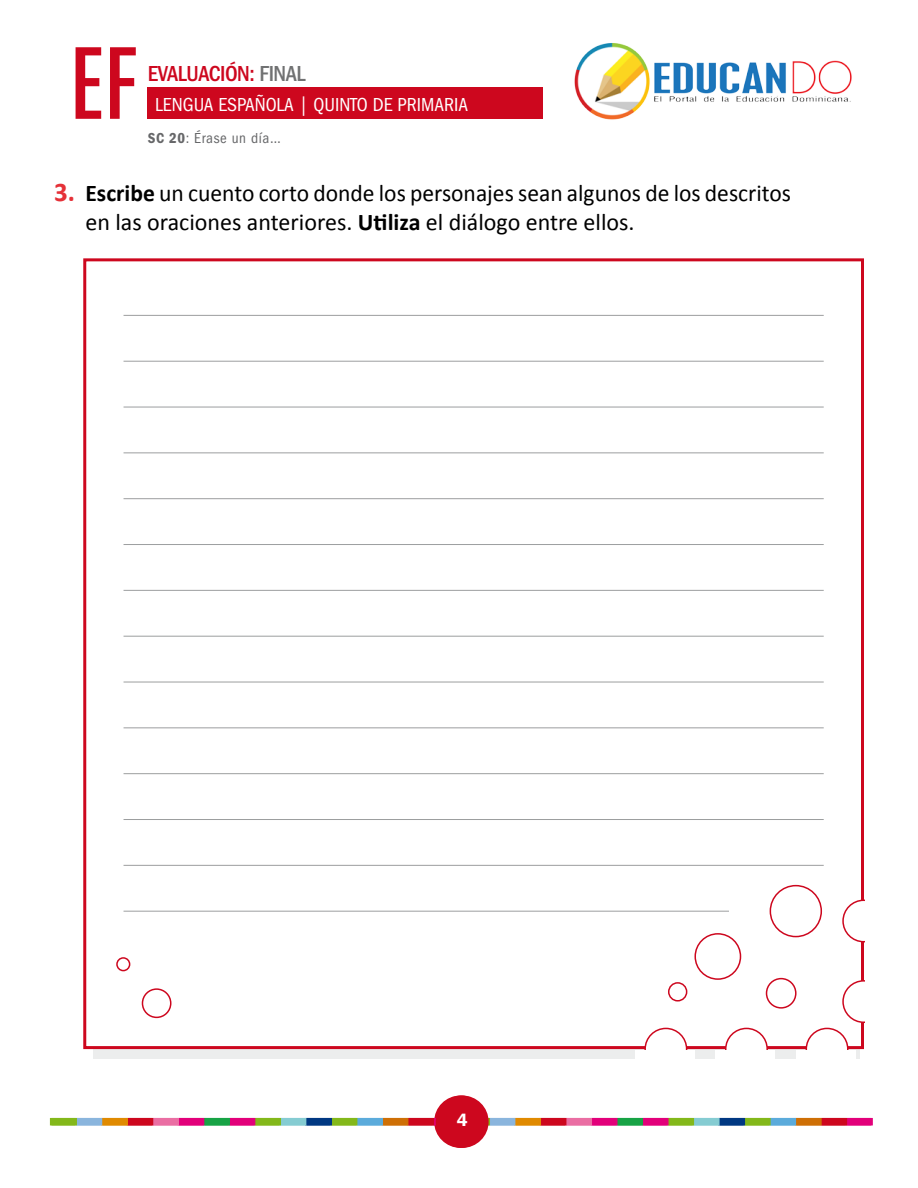
<style>
.page{position:relative;width:918px;height:1188px;background:#fff}
.page>*{position:absolute;margin:0;border:0;box-sizing:border-box;transform-origin:0 0}
.t1{font:500 condensed 94.95px "Futura";color:#cd071e}
.t2{font:24px/28.8px "Calibri";color:#000}
.t3{font:500 condensed 22.5px "ITC Franklin Gothic Std";letter-spacing:-.02em;color:#cd071e}
.t4{font:condensed 19.5px "ITC Franklin Gothic Std";color:#fff}
.t5{font:600 18px "ITC Franklin Gothic Std";color:#fff}
.t6{font:condensed 15px "ITC Franklin Gothic Std";color:#666769}
.s1{color:#707172}
.s2{font-family:"ITC Franklin Gothic Std Dm Cd";font-stretch:normal}
.s3{font-weight:700;font-size:27px;color:#e53138}
.s4{font-weight:700}
</style>
<div class="page">
<div style="left:50px;top:1118px;width:25px;height:7px;background:#83b81a"></div>
<svg style="left:434px;top:1095px;width:53px;height:53px"></svg>
<div style="left:51px;top:1118px;width:26px;height:7px;background:#83b81a"></div>
<div style="left:77px;top:1118px;width:25px;height:7px;background:#8ab5dd"></div>
<div style="left:102px;top:1118px;width:26px;height:7px;background:#e08a00"></div>
<div style="left:128px;top:1118px;width:26px;height:7px;background:#cd071e"></div>
<div style="left:154px;top:1118px;width:25px;height:7px;background:#ea6ea3"></div>
<div style="left:179px;top:1118px;width:26px;height:7px;background:#e2007a"></div>
<div style="left:205px;top:1118px;width:25px;height:7px;background:#17a345"></div>
<div style="left:230px;top:1118px;width:26px;height:7px;background:#e2007a"></div>
<div style="left:256px;top:1118px;width:25px;height:7px;background:#83b81a"></div>
<div style="left:281px;top:1118px;width:26px;height:7px;background:#85ccd2"></div>
<div style="left:307px;top:1118px;width:25px;height:7px;background:#003882"></div>
<div style="left:332px;top:1118px;width:26px;height:7px;background:#83b81a"></div>
<div style="left:358px;top:1118px;width:25px;height:7px;background:#5babdb"></div>
<div style="left:383px;top:1118px;width:26px;height:7px;background:#ce6f05"></div>
<div style="left:409px;top:1118px;width:25px;height:7px;background:#cd071e"></div>
<div style="left:434px;top:1118px;width:26px;height:7px;background:#dc0161"></div>
<div style="left:465px;top:1118px;width:25px;height:7px;background:#83b81a"></div>
<div style="left:490px;top:1118px;width:26px;height:7px;background:#8ab5dd"></div>
<div style="left:516px;top:1118px;width:25px;height:7px;background:#e08a00"></div>
<div style="left:541px;top:1118px;width:26px;height:7px;background:#cd071e"></div>
<div style="left:567px;top:1118px;width:25px;height:7px;background:#ea6ea3"></div>
<div style="left:592px;top:1118px;width:26px;height:7px;background:#e2007a"></div>
<div style="left:618px;top:1118px;width:25px;height:7px;background:#17a345"></div>
<div style="left:643px;top:1118px;width:26px;height:7px;background:#e2007a"></div>
<div style="left:669px;top:1118px;width:25px;height:7px;background:#83b81a"></div>
<div style="left:694px;top:1118px;width:26px;height:7px;background:#85ccd2"></div>
<div style="left:720px;top:1118px;width:25px;height:7px;background:#003882"></div>
<div style="left:745px;top:1118px;width:26px;height:7px;background:#83b81a"></div>
<div style="left:771px;top:1118px;width:25px;height:7px;background:#5babdb"></div>
<div style="left:796px;top:1118px;width:26px;height:7px;background:#ce6f05"></div>
<div style="left:822px;top:1118px;width:25px;height:7px;background:#cd071e"></div>
<div style="left:847px;top:1118px;width:26px;height:7px;background:#e2007a"></div>
<div style="left:436px;top:1095px;width:53px;height:53px;background:#cd071e;border-radius:50%"></div>
<div style="left:148px;top:87px;width:395px;height:31px;background:#cd071e"></div>
<img style="left:574px;top:43px;width:278px;height:77px">
<div style="left:83px;top:258px;width:781px;height:791px;background:#fff;border:3px solid #cd071e"></div>
<div style="left:806px;top:1028px;width:42px;height:42px;background:#fff;border-radius:50%"></div>
<div style="left:806px;top:1028px;width:43px;height:43px;border:2px solid #cd071e;border-radius:50%"></div>
<div style="left:796px;top:1050px;width:59px;height:21px;background:#fff"></div>
<div style="left:726px;top:1028px;width:41px;height:42px;background:#fff;border-radius:50%"></div>
<div style="left:725px;top:1028px;width:43px;height:43px;border:2px solid #cd071e;border-radius:50%"></div>
<div style="left:716px;top:1050px;width:59px;height:21px;background:#fff"></div>
<div style="left:645px;top:1028px;width:42px;height:42px;background:#fff;border-radius:50%"></div>
<div style="left:644px;top:1028px;width:43px;height:43px;border:2px solid #cd071e;border-radius:50%"></div>
<div style="left:635px;top:1050px;width:59px;height:21px;background:#fff"></div>
<div style="left:843px;top:900px;width:42px;height:42px;background:#fff;border-radius:50%"></div>
<div style="left:842px;top:900px;width:43px;height:42px;border:2px solid #cd071e;border-radius:50%"></div>
<div style="left:865px;top:893px;width:20px;height:59px;background:#fff"></div>
<div style="left:843px;top:981px;width:42px;height:41px;background:#fff;border-radius:50%"></div>
<div style="left:842px;top:980px;width:43px;height:43px;border:2px solid #cd071e;border-radius:50%"></div>
<div style="left:865px;top:973px;width:20px;height:59px;background:#fff"></div>
<div style="left:694px;top:933px;width:47px;height:47px;border:2px solid #cd071e;border-radius:50%"></div>
<div style="left:766px;top:978px;width:31px;height:31px;border:2px solid #cd071e;border-radius:50%"></div>
<div style="left:770px;top:885px;width:52px;height:52px;border:2px solid #cd071e;border-radius:50%"></div>
<div style="left:668px;top:982px;width:19px;height:20px;border:2px solid #cd071e;border-radius:50%"></div>
<div style="left:116px;top:957px;width:14px;height:14px;border:2px solid #cd071e;border-radius:50%"></div>
<div style="left:142px;top:988px;width:29px;height:30px;border:2px solid #cd071e;border-radius:50%"></div>
<hr style="left:124px;top:315px;width:700px;height:1px;background:#9c9e9f">
<hr style="left:124px;top:361px;width:700px;height:1px;background:#9c9e9f">
<hr style="left:124px;top:407px;width:700px;height:1px;background:#9c9e9f">
<hr style="left:124px;top:452px;width:700px;height:1px;background:#9c9e9f">
<hr style="left:124px;top:498px;width:700px;height:1px;background:#9c9e9f">
<hr style="left:124px;top:544px;width:700px;height:1px;background:#9c9e9f">
<hr style="left:124px;top:590px;width:700px;height:1px;background:#9c9e9f">
<hr style="left:124px;top:636px;width:700px;height:1px;background:#9c9e9f">
<hr style="left:124px;top:682px;width:700px;height:1px;background:#9c9e9f">
<hr style="left:124px;top:727px;width:700px;height:1px;background:#9c9e9f">
<hr style="left:124px;top:773px;width:700px;height:1px;background:#9c9e9f">
<hr style="left:124px;top:819px;width:700px;height:1px;background:#9c9e9f">
<hr style="left:124px;top:865px;width:700px;height:1px;background:#9c9e9f">
<hr style="left:124px;top:911px;width:605px;height:1px;background:#9c9e9f">
<h1 class="t1" style="left:70px;top:23px;width:69px">EF</h1>
<p class="t3" style="left:148px;top:61px;width:159px">EVALUACIÓN: <span class="s1">FINAL</span></p>
<p class="t4" style="left:155px;top:94px;width:314px">LENGUA ESPAÑOLA | QUINTO DE PRIMARIA</p>
<p class="t6" style="left:148px;top:130px;width:135px"><span class="s2">SC 20</span>: ÉRASE UN DÍA…</p>
<p class="t2" style="left:86px;top:179px;width:707px;text-indent:-32px"><span class="s3">3.</span> <span class="s4">Escribe</span> un cuento corto donde los personajes sean algunos de los descritos en las oraciones anteriores. <span class="s4">Utiliza</span> el diálogo entre ellos.</p>
<p class="t5" style="left:457px;top:1109px;width:12px">4</p>
</div>
